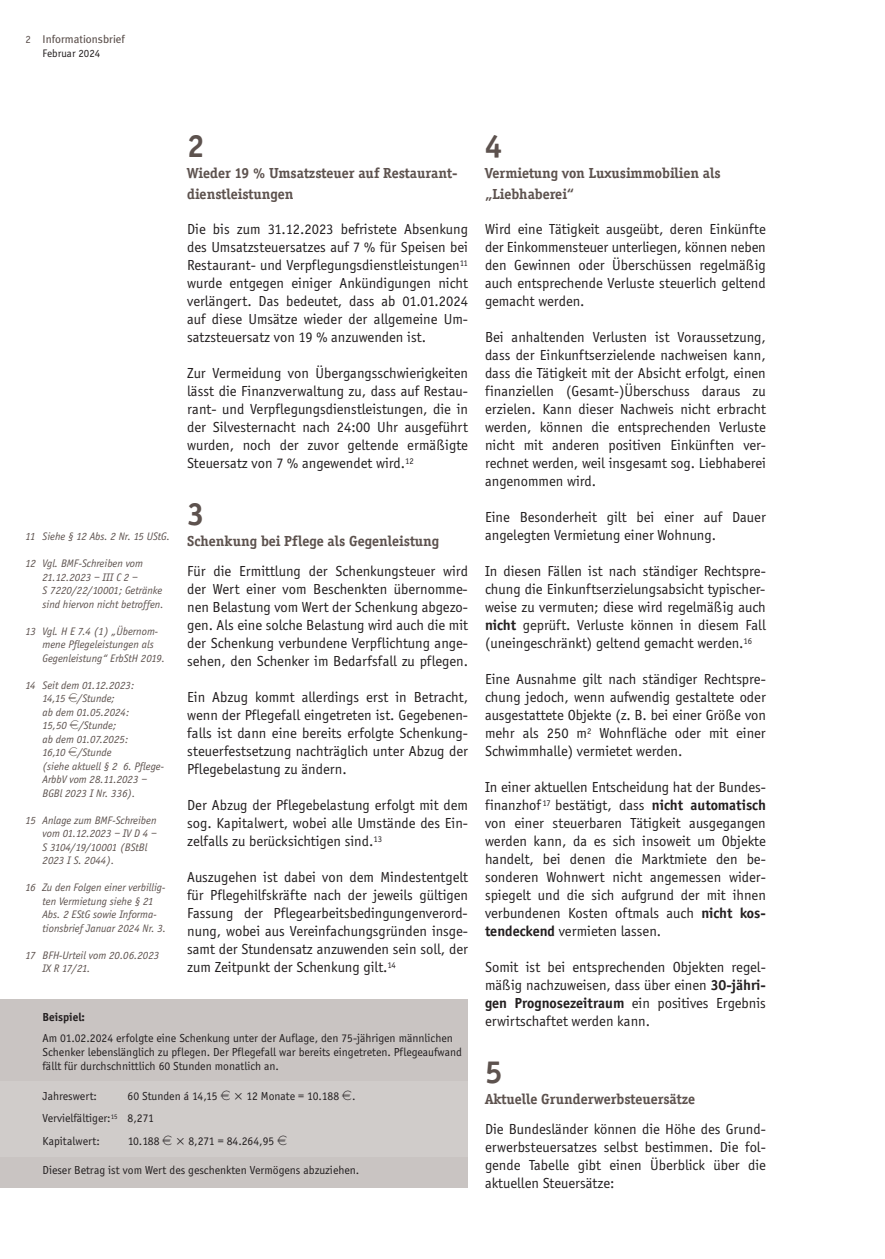
<style>
.page{position:relative;width:885px;height:1259px;background:#fff}
.page>*{position:absolute;margin:0;border:0;box-sizing:border-box;transform-origin:0 0}
.t1{font:700 33px "Officina Serif";color:#5d524e}
.t2{font:15px/18px "Officina Sans";color:#231f20;text-align:justify}
.t3{font:700 15px/21px "Officina Serif";color:#5d524e}
.t4{font:12px/14.2px "Officina Sans";color:#231f20}
.t5{font:700 12px "Officina Sans";color:#231f20}
.t6{font:italic 11.25px/13.5px "Officina Sans";color:#5d524e}
.t7{font:11.25px "Meta Plus";color:#5d524e}
.t8{font:11.25px "Officina Sans";color:#231f20}
.s1{font-family:"Officina Sans"}
.s2{font-family:"Eurofont";font-style:normal}
.s3{font-family:"Eurofont"}
.s4{font-family:"European Pi Two"}
.s5{font-weight:700}
</style>
<div class="page">
<div style="left:0;top:999px;width:468px;height:189px;background:#c9c4c2"></div>
<div style="left:0;top:1081px;width:468px;height:76px;background:#d0ccca"></div>
<p class="t7" style="left:26px;top:32px;width:101px"><span class="s1">2</span> Informationsbrief</p>
<p class="t8" style="left:43px;top:49px;width:59px">Februar 2024</p>
<p class="t6" style="left:26px;top:530px;width:146px">11 Siehe § 12 Abs. 2 Nr. 15 UStG.</p>
<p class="t6" style="left:43px;top:557px;width:123px;text-indent:-17px">12 Vgl. BMF-Schreiben vom<br>21.12.2023 – III C 2 –<br>S 7220/22/10001; Getränke sind hiervon nicht betroffen.</p>
<p class="t6" style="left:43px;top:625px;width:124px;text-indent:-17px">13 Vgl. H E 7.4 (1) „Übernom&shy;mene Pflegeleistungen als<br>Gegenleistung“ ErbStH 2019.</p>
<p class="t6" style="left:43px;top:679px;width:123px;text-indent:-17px">14 Seit dem 01.12.2023:<br>14,15 <span class="s2">E</span>/Stunde;<br>ab dem 01.05.2024:<br>15,50 <span class="s2">E</span>/Stunde;<br>ab dem 01.07.2025:<br>16,10 <span class="s2">E</span>/Stunde<br>(siehe aktuell § 2 6. Pflege-<br>ArbbV vom 28.11.2023 –<br>BGBl 2023 I Nr. 336).</p>
<p class="t6" style="left:43px;top:814px;width:116px;text-indent:-17px">15 Anlage zum BMF-Schreiben vom 01.12.2023 – IV D 4 –<br>S 3104/19/10001 (BStBl<br>2023 I S. 2044).</p>
<p class="t6" style="left:43px;top:881px;width:125px;text-indent:-17px">16 Zu den Folgen einer verbillig&shy;ten Vermietung siehe § 21<br>Abs. 2 EStG sowie Informa&shy;tionsbrief Januar 2024 Nr. 3.</p>
<p class="t6" style="left:43px;top:949px;width:118px;text-indent:-17px">17 BFH-Urteil vom 20.06.2023<br>IX R 17/21.</p>
<h1 class="t1" style="left:187px;top:133px;width:19px">2</h1>
<p class="t3" style="left:187px;top:163px;width:272px">Wieder 19 % Umsatzsteuer auf Restaurant&shy;dienstleistungen</p>
<p class="t2" style="left:187px;top:221px;width:282px">Die bis zum 31.12.2023 befristete Absenkung des Umsatzsteuersatzes auf 7 % für Speisen bei Restaurant- und Verpflegungsdienstleistungen<sup>11 </sup>wurde entgegen einiger Ankündigungen nicht verlängert. Das bedeutet, dass ab 01.01.2024 auf diese Umsätze wieder der allgemeine Um&shy;satzsteuersatz von 19 % anzuwenden ist.</p>
<p class="t2" style="left:187px;top:365px;width:282px">Zur Vermeidung von Übergangsschwierigkeiten lässt die Finanzverwaltung zu, dass auf Restau&shy;rant- und Verpflegungsdienstleistungen, die in der Silvesternacht nach 24:00 Uhr ausgeführt wurden, noch der zuvor geltende ermäßigte Steuersatz von 7 % angewendet wird.<sup>12</sup></p>
<h1 class="t1" style="left:187px;top:501px;width:19px">3</h1>
<p class="t3" style="left:187px;top:532px;width:254px">Schenkung bei Pflege als Gegenleistung</p>
<p class="t2" style="left:187px;top:563px;width:282px">Für die Ermittlung der Schenkungsteuer wird der Wert einer vom Beschenkten übernomme&shy;nen Belastung vom Wert der Schenkung abgezo&shy;gen. Als eine solche Belastung wird auch die mit der Schenkung verbundene Verpflichtung ange&shy;sehen, den Schenker im Bedarfsfall zu pflegen.</p>
<p class="t2" style="left:187px;top:689px;width:282px">Ein Abzug kommt allerdings erst in Betracht, wenn der Pflegefall eingetreten ist. Gegebenen&shy;falls ist dann eine bereits erfolgte Schenkung&shy;steuerfestsetzung nachträglich unter Abzug der Pflegebelastung zu ändern.</p>
<p class="t2" style="left:187px;top:797px;width:282px">Der Abzug der Pflegebelastung erfolgt mit dem sog. Kapitalwert, wobei alle Umstände des Ein&shy;zelfalls zu berücksichtigen sind.<sup>13</sup></p>
<p class="t2" style="left:187px;top:869px;width:282px">Auszugehen ist dabei von dem Mindestentgelt für Pflegehilfskräfte nach der jeweils gültigen Fassung der Pflegearbeitsbedingungenverord&shy;nung, wobei aus Vereinfachungsgründen insge&shy;samt der Stundensatz anzuwenden sein soll, der zum Zeitpunkt der Schenkung gilt.<sup>14</sup></p>
<p class="t5" style="left:43px;top:1012px;width:44px">Beispiel:</p>
<p class="t4" style="left:43px;top:1031px;width:421px">Am 01.02.2024 erfolgte eine Schenkung unter der Auflage, den 75-jährigen männlichen<br>Schenker lebenslänglich zu pflegen. Der Pflegefall war bereits eingetreten. Pflegeaufwand fällt für durchschnittlich 60 Stunden monatlich an.</p>
<p class="t4" style="left:43px;top:1089px;width:56px">Jahreswert:</p>
<p class="t4" style="left:43px;top:1085px;width:314px;line-height:22.8px;text-indent:85px">60 Stunden á 14,15 <span class="s3">E</span> <span class="s4">-</span> 12 Monate = 10.188 <span class="s3">E</span>.<br>Vervielfältiger:<sup>15</sup> 8,271<br>Kapitalwert:</p>
<p class="t4" style="left:128px;top:1135px;width:161px">10.188 <span class="s3">E</span> <span class="s4">-</span> 8,271 = 84.264,95 <span class="s3">E</span></p>
<p class="t4" style="left:43px;top:1164px;width:318px">Dieser Betrag ist vom Wert des geschenkten Vermögens abzuziehen.</p>
<h1 class="t1" style="left:485px;top:133px;width:19px">4</h1>
<p class="t3" style="left:485px;top:163px;width:237px">Vermietung von Luxusimmobilien als „Liebhaberei“</p>
<p class="t2" style="left:485px;top:221px;width:282px">Wird eine Tätigkeit ausgeübt, deren Einkünfte der Einkommensteuer unterliegen, können neben den Gewinnen oder Überschüssen regelmäßig auch entsprechende Verluste steuerlich geltend gemacht werden.</p>
<p class="t2" style="left:485px;top:329px;width:282px">Bei anhaltenden Verlusten ist Voraussetzung, dass der Einkunftserzielende nachweisen kann, dass die Tätigkeit mit der Absicht erfolgt, einen finanziellen (Gesamt-)Überschuss daraus zu erzielen. Kann dieser Nachweis nicht erbracht werden, können die entsprechenden Verluste nicht mit anderen positiven Einkünften ver&shy;rechnet werden, weil insgesamt sog. Liebhaberei angenommen wird.</p>
<p class="t2" style="left:485px;top:509px;width:282px">Eine Besonderheit gilt bei einer auf Dauer angelegten Vermietung einer Wohnung.</p>
<p class="t2" style="left:485px;top:563px;width:282px">In diesen Fällen ist nach ständiger Rechtspre&shy;chung die Einkunftserzielungsabsicht typischer&shy;weise zu vermuten; diese wird regelmäßig auch <span class="s5">nicht</span> geprüft. Verluste können in diesem Fall (uneingeschränkt) geltend gemacht werden.<sup>16</sup></p>
<p class="t2" style="left:485px;top:671px;width:282px">Eine Ausnahme gilt nach ständiger Rechtspre&shy;chung jedoch, wenn aufwendig gestaltete oder ausgestattete Objekte (z. B. bei einer Größe von mehr als 250 m<sup>2</sup> Wohnfläche oder mit einer Schwimmhalle) vermietet werden.</p>
<p class="t2" style="left:485px;top:779px;width:282px">In einer aktuellen Entscheidung hat der Bundes&shy;finanzhof <sup>17</sup> bestätigt, dass <span class="s5">nicht automatisch </span>von einer steuerbaren Tätigkeit ausgegangen werden kann, da es sich insoweit um Objekte handelt, bei denen die Marktmiete den be&shy;sonderen Wohnwert nicht angemessen wider&shy;spiegelt und die sich aufgrund der mit ihnen verbundenen Kosten oftmals auch <span class="s5">nicht kos&shy;tendeckend</span> vermieten lassen.</p>
<p class="t2" style="left:485px;top:959px;width:282px">Somit ist bei entsprechenden Objekten regel&shy;mäßig nachzuweisen, dass über einen <span class="s5">30-jähri&shy;gen Prognosezeitraum</span> ein positives Ergebnis erwirtschaftet werden kann.</p>
<h1 class="t1" style="left:485px;top:1059px;width:19px">5</h1>
<p class="t3" style="left:485px;top:1090px;width:212px">Aktuelle Grunderwerbsteuersätze</p>
<p class="t2" style="left:485px;top:1121px;width:282px">Die Bundesländer können die Höhe des Grund&shy;erwerbsteuersatzes selbst bestimmen. Die fol&shy;gende Tabelle gibt einen Überblick über die aktuellen Steuersätze:</p>
</div>
